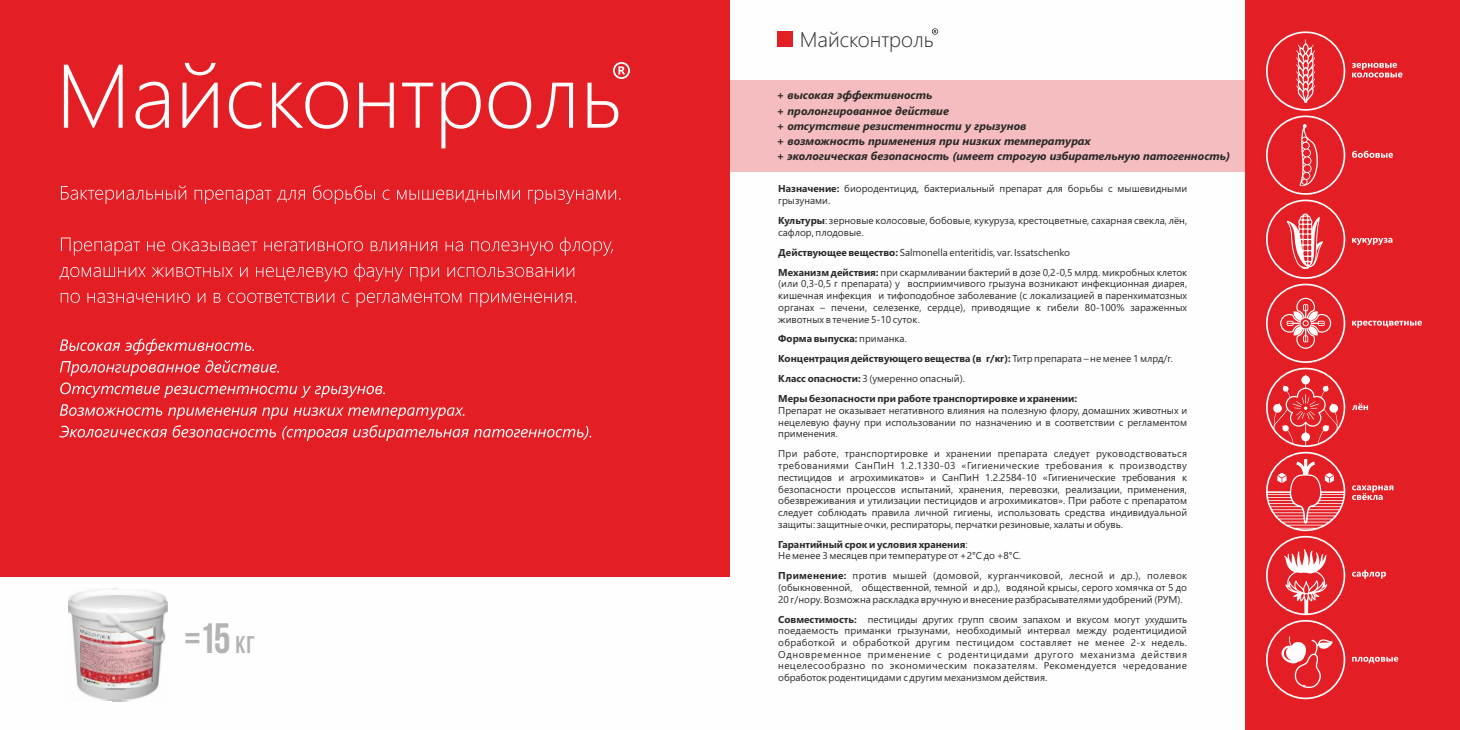
<style>
.page{position:relative;width:1460px;height:730px;background:#fff}
.page>*{position:absolute;margin:0;border:0;box-sizing:border-box;transform-origin:0 0}
.t1{font:300 90px "Segoe UI";color:#fefefe}
.t2{font:700 42.38px "Bebas Neue";color:#b2b3b3}
.t3{font:300 21.25px "Segoe UI";color:#2b2a29}
.t4{font:italic 700 11.38px/15px "Segoe UI";color:#2b2a29}
.t5{font:10px/11.8px "Segoe UI";color:#2b2a29}
.t6{font:700 10px/20px "Segoe UI";color:#2b2a29}
.t7{font:10px/20px "Segoe UI";letter-spacing:.03em;color:#2b2a29}
.s1{font-size:24.12px}
.s2{font-weight:700}
.s3{font-weight:400}
</style>
<div class="page">
<div style="left:0;top:0;width:730px;height:730px;background:#e31e24"></div>
<svg style="left:60px;top:185px;width:561px;height:122px"></svg>
<svg style="left:59px;top:339px;width:532px;height:102px"></svg>
<div style="left:730px;top:80px;width:516px;height:91px;background:#f6bdc1"></div>
<div style="left:778px;top:32px;width:15px;height:15px;background:#e31e24"></div>
<div style="left:1246px;top:0;width:214px;height:730px;background:#e31e24"></div>
<svg style="left:1352px;top:63px;width:50px;height:15px"></svg>
<svg style="left:1352px;top:238px;width:40px;height:7px"></svg>
<svg style="left:1352px;top:151px;width:41px;height:7px"></svg>
<svg style="left:1352px;top:321px;width:70px;height:7px"></svg>
<svg style="left:1352px;top:570px;width:34px;height:9px"></svg>
<svg style="left:1352px;top:403px;width:16px;height:7px"></svg>
<svg style="left:1352px;top:485px;width:41px;height:15px"></svg>
<svg style="left:1352px;top:657px;width:46px;height:6px"></svg>
<svg style="left:1266px;top:31px;width:79px;height:668px"></svg>
<svg style="left:613px;top:62px;width:17px;height:17px"></svg>
<svg style="left:932px;top:28px;width:6px;height:7px"></svg>
<div style="left:0;top:577px;width:730px;height:153px;background:#fefefe"></div>
<img style="left:68px;top:588px;width:100px;height:114px">
<img style="left:80px;top:626px;width:75px;height:64px">
<img style="left:124px;top:626px;width:39px;height:23px">
<h1 class="t1" style="left:56px;top:62px;width:568px">Майсконтроль</h1>
<h2 class="t2" style="left:184px;top:621px;width:72px">=15 <span class="s1">кг</span></h2>
<h3 class="t3" style="left:800px;top:31px;width:135px">Майсконтроль</h3>
<p class="t4" style="left:776px;top:89px;width:455px">+ высокая эффективность<br>+ пролонгированное действие<br>+ отсутствие резистентности у грызунов<br>+ возможность применения при низких температурах<br>+ экологическая безопасность (имеет строгую избирательную патогенность)</p>
<p class="t5" style="left:778px;top:184px;width:410px"><span class="s2">Назначение:</span> биородентицид, бактериальный препарат для борьбы с мышевидными грызунами.</p>
<p class="t5" style="left:778px;top:216px;width:410px"><span class="s2">Культуры</span>: зерновые колосовые, бобовые, кукуруза, крестоцветные, сахарная свекла, лён, сафлор, плодовые.</p>
<p class="t5" style="left:778px;top:243px;width:410px;line-height:20px"><span class="s2">Действующее вещество:</span> Salmonella enteritidis, var. Issatschenko<br><span class="s2">Механизм действия:</span> при скармливании бактерий в дозе 0,2-0,5 млрд. микробных клеток</p>
<p class="t5" style="left:778px;top:279px;width:410px;text-align:justify">(или 0,3-0,5 г препарата) у восприимчивого грызуна возникают инфекционная диарея, кишечная инфекция и тифоподобное заболевание (с локализацией в паренхиматозных органах – печени, селезенке, сердце), приводящие к гибели 80-100% зараженных животных в течение 5-10 суток.</p>
<p class="t6" style="left:778px;top:330px;width:396px">Форма выпуска: <span class="s3">приманка.<br></span>Концентрация действующего вещества (в г/кг): <span class="s3">Титр препарата – не менее 1 млрд/г.<br></span>Класс опасности: <span class="s3">3 (умеренно опасный).<br></span>Меры безопасности при работе транспортировке и хранении:</p>
<p class="t5" style="left:778px;top:406px;width:410px;text-align:justify">Препарат не оказывает негативного влияния на полезную флору, домашних животных и нецелевую фауну при использовании по назначению и в соответствии с регламентом применения.</p>
<p class="t5" style="left:778px;top:449px;width:410px;text-align:justify">При работе, транспортировке и хранении препарата следует руководствоваться требованиями СанПиН 1.2.1330-03 «Гигиенические требования к производству пестицидов и агрохимикатов» и СанПиН 1.2.2584-10 «Гигиенические требования к безопасности процессов испытаний, хранения, перевозки, реализации, применения, обезвреживания и утилизации пестицидов и агрохимикатов». При работе с препаратом следует соблюдать правила личной гигиены, использовать средства индивидуальной защиты: защитные очки, респираторы, перчатки резиновые, халаты и обувь.</p>
<p class="t6" style="left:778px;top:535px;width:191px">Гарантийный срок и условия хранения<span class="s3">:</span></p>
<p class="t7" style="left:778px;top:547px;width:410px">Не менее 3 месяцев при температуре от +2°С до +8°С.<br><span class="s2">Применение:</span> против мышей (домовой, курганчиковой, лесной и др.), полевок</p>
<p class="t5" style="left:778px;top:582px;width:410px">(обыкновенной, общественной, темной и др.), водяной крысы, серого хомячка от 5 до<br>20 г/нору. Возможна раскладка вручную и внесение разбрасывателями удобрений (РУМ).</p>
<p class="t5" style="left:778px;top:614px;width:410px;text-align:justify"><span class="s2">Совместимость:</span> пестициды других групп своим запахом и вкусом могут ухудшить поедаемость приманки грызунами, необходимый интервал между родентицидиой обработкой и обработкой другим пестицидом составляет не менее 2-х недель.<br>Одновременное применение с родентицидами другого механизма действия нецелесообразно по экономическим показателям. Рекомендуется чередование обработок родентицидами с другим механизмом действия.</p>
</div>
